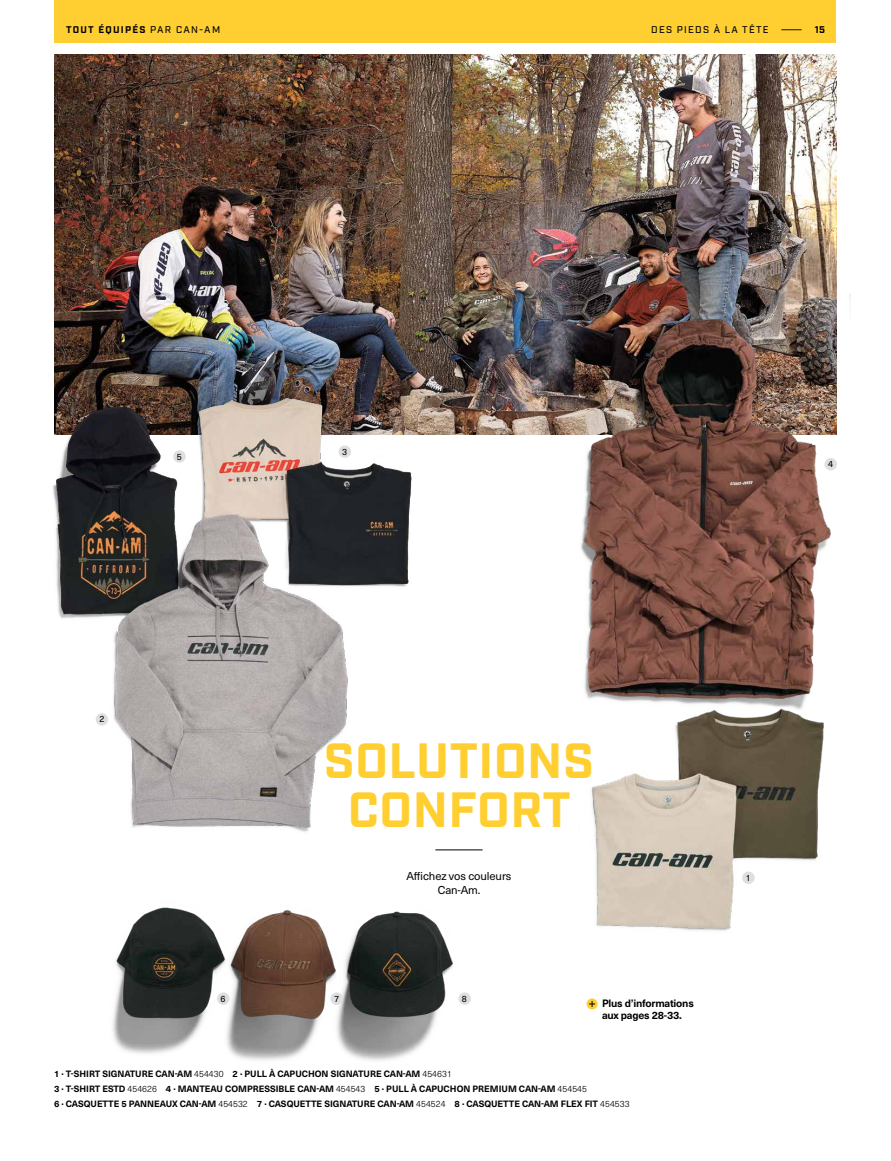
<style>
.page{position:relative;width:891px;height:1161px;background:#fff}
.page>*{position:absolute;margin:0;border:0;box-sizing:border-box;transform-origin:0 0}
.t1{font:700 49.5px/49.5px "Industry";letter-spacing:.01em;color:#ffcf31;text-align:center}
.t2{font:11.25px/13.5px "Neue Haas Unica W1 G";letter-spacing:-.01em;color:#000;text-align:center}
.t3{font:700 10.5px/12px "Neue Haas Unica W1 G";letter-spacing:-.02em;color:#000}
.t4{font:700 9.75px "Industry";letter-spacing:.13em;color:#000}
.t5{font:500 9.75px "Industry";letter-spacing:.13em;color:#000}
.t6{font:700 9px/15px "Neue Haas Unica W1 G";color:#000}
.t7{font:9px "Neue Haas Unica W1 G";color:#000}
.s1{font-weight:500}
.s2{font-weight:700}
.s3{font-weight:300}
</style>
<div class="page">
<img style="left:54px;top:54px;width:783px;height:381px">
<img style="left:578px;top:294px;width:273px;height:637px">
<img style="left:112px;top:872px;width:510px;height:189px">
<img style="left:53px;top:381px;width:369px;height:451px">
<div style="left:55px;top:0;width:781px;height:43px;background:#ffcf31"></div>
<hr style="left:435px;top:850px;width:48px;height:1px;background:#000">
<svg style="left:587px;top:998px;width:11px;height:11px"></svg>
<svg style="left:589px;top:1001px;width:6px;height:6px"></svg>
<div style="left:339px;top:445px;width:12px;height:13px;background:#dedfe1;border-radius:50%"></div>
<div style="left:825px;top:458px;width:12px;height:12px;background:#dedfe1;border-radius:50%"></div>
<div style="left:742px;top:872px;width:13px;height:12px;background:#dedfe1;border-radius:50%"></div>
<div style="left:459px;top:992px;width:12px;height:13px;background:#dedfe1;border-radius:50%"></div>
<div style="left:217px;top:992px;width:13px;height:13px;background:#dedfe1;border-radius:50%"></div>
<div style="left:330px;top:992px;width:13px;height:13px;background:#dedfe1;border-radius:50%"></div>
<div style="left:173px;top:450px;width:13px;height:13px;background:#dedfe1;border-radius:50%"></div>
<div style="left:96px;top:713px;width:12px;height:13px;background:#dedfe1;border-radius:50%"></div>
<p class="t4" style="left:66px;top:23px;width:156px">TOUT ÉQUIPÉS <span class="s1">PAR CAN-AM</span></p>
<p class="t5" style="left:651px;top:24px;width:175px">DES PIEDS À LA TÊTE — <span class="s2">15</span></p>
<p class="t7" style="left:177px;top:450px;width:7px">5</p>
<p class="t7" style="left:342px;top:445px;width:7px">3</p>
<p class="t7" style="left:828px;top:457px;width:7px">4</p>
<p class="t7" style="left:99px;top:713px;width:7px">2</p>
<h1 class="t1" style="left:324px;top:738px;width:272px">SOLUTIONS<br>CONFORT</h1>
<p class="t2" style="left:407px;top:869px;width:106px">Affichez vos couleurs<br>Can‑Am.</p>
<p class="t7" style="left:221px;top:992px;width:7px">6</p>
<p class="t7" style="left:334px;top:992px;width:7px">7</p>
<p class="t7" style="left:462px;top:992px;width:7px">8</p>
<p class="t3" style="left:602px;top:997px;width:93px">Plus d’informations aux pages 28-33.</p>
<p class="t6" style="left:54px;top:1066px;width:577px">1 · T-SHIRT SIGNATURE CAN‑AM <span class="s3">454430</span> 2 · PULL À CAPUCHON SIGNATURE CAN‑AM <span class="s3">454631<br></span>3 · T-SHIRT ESTD <span class="s3">454626</span> 4 · MANTEAU COMPRESSIBLE CAN‑AM <span class="s3">454543</span> 5 · PULL À CAPUCHON PREMIUM CAN‑AM <span class="s3">454545<br></span>6 · CASQUETTE 5 PANNEAUX CAN‑AM <span class="s3">454532</span> 7 · CASQUETTE SIGNATURE CAN‑AM <span class="s3">454524</span> 8 · CASQUETTE CAN‑AM FLEX FIT <span class="s3">454533</span></p>
<p class="t7" style="left:746px;top:871px;width:7px">1</p>
</div>
